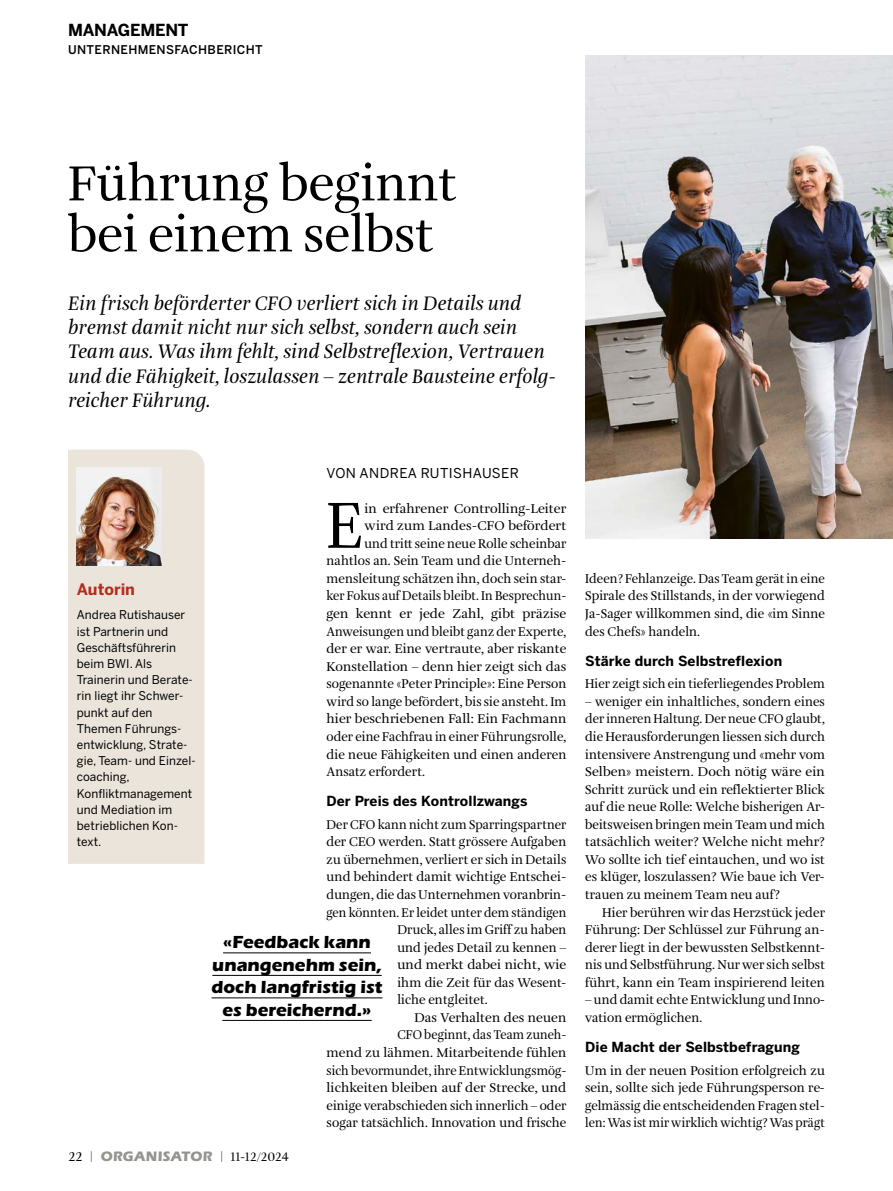
<style>
.page{position:relative;width:893px;height:1191px;background:#fff}
.page>*{position:absolute;margin:0;border:0;box-sizing:border-box;transform-origin:0 0}
.t1{font:67.5px "Amalia Pro";color:#000;scale:.9 1}
.t2{font:51px/51px "Amalia Pro";color:#000}
.t3{font:italic 20.25px/24.3px "Amalia Pro";letter-spacing:.01em;color:#000}
.t4{font:17.25px/22.5px "Eras Bold ITC";color:#000;text-align:center}
.t5{font:700 16.5px "Benton Sans";letter-spacing:-.015em;color:#000}
.t6{font:700 15.75px "Benton Sans";color:#b52c1f}
.t7{font:700 13.8px "Benton Sans";letter-spacing:.01em;color:#000}
.t8{font:13.5px "Benton Sans";letter-spacing:.03em;color:#000}
.t9{font:13.2px/17.5px "Amalia Pro";letter-spacing:.005em;color:#000;text-align:justify}
.t10{font:13.2px/17.5px "Amalia Pro";letter-spacing:.005em;color:#000;text-align:justify;scale:.96 1}
.t11{font:13.2px "Amalia Pro";letter-spacing:.005em;color:#000;scale:.94 1}
.t12{font:13.2px "Amalia Pro";letter-spacing:.005em;color:#000;scale:.93 1}
.t13{font:12.75px "Amalia Pro";color:#000}
.t14{font:12px/16.2px "Benton Sans";letter-spacing:.005em;color:#000}
.t15{font:500 12px "Benton Sans";letter-spacing:.03em;color:#000}
.s1{font-size:13.5px}
.s2{font-family:"Eras Bold ITC";font-size:13.5px;color:#959490}
</style>
<div class="page">
<hr style="left:223px;top:952px;width:148px;height:1px;background:#000">
<hr style="left:212px;top:975px;width:170px;height:1px;background:#000">
<hr style="left:211px;top:997px;width:172px;height:1px;background:#000">
<hr style="left:222px;top:1020px;width:150px;height:1px;background:#000">
<img style="left:585px;top:55px;width:308px;height:483px">
<div style="left:68px;top:450px;width:136px;height:414px;background:#eae4da"></div>
<img style="left:77px;top:468px;width:85px;height:97px">
<p class="t5" style="left:68px;top:21px;width:122px">MANAGEMENT</p>
<p class="t15" style="left:68px;top:43px;width:196px">UNTERNEHMENSFACHBERICHT</p>
<h2 class="t2" style="left:68px;top:160px;width:390px">Führung beginnt bei einem selbst</h2>
<p class="t3" style="left:68px;top:291px;width:489px">Ein frisch beförderter CFO verliert sich in Details und bremst damit nicht nur sich selbst, sondern auch sein Team aus. Was ihm fehlt, sind Selbstreflexion, Vertrauen und die Fähigkeit, loszulassen – zentrale Bausteine erfolg&shy;reicher Führung.</p>
<p class="t6" style="left:77px;top:580px;width:60px">Autorin</p>
<p class="t14" style="left:77px;top:607px;width:120px">Andrea Rutishauser ist Partnerin und<br>Geschäftsführerin beim BWI. Als<br>Trainerin und Berate&shy;rin liegt ihr Schwer&shy;punkt auf den<br>Themen Führungs&shy;entwicklung, Strate&shy;gie, Team- und Einzel&shy;coaching,<br>Konfliktmanagement und Mediation im betrieblichen Kon&shy;text.</p>
<p class="t8" style="left:327px;top:465px;width:194px">VON ANDREA RUTISHAUSER</p>
<h1 class="t1" style="left:327px;top:484px;width:42px">E</h1>
<p class="t9" style="left:365px;top:500px;width:203px">in erfahrener Controlling-Leiter</p>
<p class="t9" style="left:365px;top:517px;width:203px">wird zum Landes-CFO befördert</p>
<p class="t9" style="left:365px;top:535px;width:203px">und tritt seine neue Rolle scheinbar</p>
<p class="t9" style="left:327px;top:552px;width:241px">nahtlos an. Sein Team und die Unterneh-</p>
<p class="t9" style="left:327px;top:570px;width:241px">mensleitung schätzen ihn, doch sein star-</p>
<p class="t11" style="left:327px;top:588px;width:257px">ker Fokus auf Details bleibt. In Besprechun-</p>
<p class="t9" style="left:327px;top:605px;width:241px">gen kennt er jede Zahl, gibt präzise</p>
<p class="t10" style="left:327px;top:623px;width:251px">Anweisungen und bleibt ganz der Experte,</p>
<p class="t9" style="left:327px;top:640px;width:241px">der er war. Eine vertraute, aber riskante</p>
<p class="t9" style="left:327px;top:658px;width:241px">Konstellation – denn hier zeigt sich das</p>
<p class="t9" style="left:327px;top:675px;width:241px">sogenannte «Peter Principle»: Eine Person</p>
<p class="t9" style="left:327px;top:693px;width:241px">wird so lange befördert, bis sie ansteht. Im</p>
<p class="t9" style="left:327px;top:710px;width:241px">hier beschriebenen Fall: Ein Fachmann</p>
<p class="t10" style="left:327px;top:728px;width:251px">oder eine Fachfrau in einer Führungsrolle,</p>
<p class="t9" style="left:327px;top:746px;width:241px">die neue Fähigkeiten und einen anderen</p>
<p class="t9" style="left:327px;top:763px;width:100px">Ansatz erfordert.</p>
<p class="t7" style="left:327px;top:793px;width:202px">Der Preis des Kontrollzwangs</p>
<p class="t10" style="left:327px;top:816px;width:251px">Der CFO kann nicht zum Sparringspartner</p>
<p class="t9" style="left:327px;top:833px;width:241px">der CEO werden. Statt grössere Aufgaben</p>
<p class="t9" style="left:327px;top:851px;width:241px">zu übernehmen, verliert er sich in Details</p>
<p class="t9" style="left:327px;top:868px;width:241px">und behindert damit wichtige Entschei-</p>
<p class="t9" style="left:327px;top:886px;width:241px">dungen, die das Unternehmen voranbrin-</p>
<p class="t11" style="left:327px;top:904px;width:257px">gen könnten. Er leidet unter dem ständigen</p>
<p class="t9" style="left:397px;top:921px;width:171px">Druck, alles im Griff zu haben</p>
<p class="t9" style="left:397px;top:939px;width:170px">und jedes Detail zu kennen –</p>
<p class="t9" style="left:397px;top:956px;width:171px">und merkt dabei nicht, wie</p>
<p class="t9" style="left:397px;top:974px;width:171px">ihm die Zeit für das Wesent-</p>
<p class="t9" style="left:397px;top:991px;width:92px">liche entgleitet.</p>
<p class="t9" style="left:414px;top:1009px;width:154px">Das Verhalten des neuen</p>
<p class="t12" style="left:397px;top:1027px;width:183px">CFO beginnt, das Team zuneh-</p>
<p class="t9" style="left:327px;top:1044px;width:241px">mend zu lähmen. Mitarbeitende fühlen</p>
<p class="t11" style="left:327px;top:1062px;width:257px">sich bevormundet, ihre Entwicklungsmög-</p>
<p class="t9" style="left:327px;top:1079px;width:241px">lichkeiten bleiben auf der Strecke, und</p>
<p class="t9" style="left:327px;top:1097px;width:241px">einige verabschieden sich innerlich – oder</p>
<p class="t9" style="left:327px;top:1114px;width:241px">sogar tatsächlich. Innovation und frische</p>
<h3 class="t4" style="left:211px;top:931px;width:173px">«Feedback kann unangenehm sein, doch langfristig ist es bereichernd.»</h3>
<p class="t13" style="left:68px;top:1149px;width:223px"><span class="s1">22</span> | <span class="s2">ORGANISATOR</span> | 11-12/2024</p>
<p class="t10" style="left:585px;top:570px;width:251px">Ideen? Fehlanzeige. Das Team gerät in eine Spirale des Stillstands, in der vorwiegend Ja-Sager willkommen sind, die «im Sinne des Chefs» handeln.</p>
<p class="t7" style="left:585px;top:653px;width:199px">Stärke durch Selbstreflexion</p>
<p class="t9" style="left:585px;top:675px;width:241px">Hier zeigt sich ein tieferliegendes Problem</p>
<p class="t9" style="left:585px;top:693px;width:241px">– weniger ein inhaltliches, sondern eines der inneren Haltung. Der neue CFO glaubt, die Herausforderungen liessen sich durch intensivere Anstrengung und «mehr vom Selben» meistern. Doch nötig wäre ein Schritt zurück und ein reflektierter Blick auf die neue Rolle: Welche bisherigen Ar&shy;beitsweisen bringen mein Team und mich tatsächlich weiter? Welche nicht mehr?<br>Wo sollte ich tief eintauchen, und wo ist es klüger, loszulassen? Wie baue ich Ver&shy;trauen zu meinem Team neu auf?</p>
<p class="t9" style="left:585px;top:903px;width:241px;text-indent:17px">Hier berühren wir das Herzstück jeder Führung: Der Schlüssel zur Führung an&shy;derer liegt in der bewussten Selbstkennt&shy;nis und Selbstführung. Nur wer sich selbst führt, kann ein Team inspirierend leiten</p>
<p class="t9" style="left:585px;top:991px;width:241px">– und damit echte Entwicklung und Inno&shy;vation ermöglichen.</p>
<p class="t7" style="left:585px;top:1039px;width:216px">Die Macht der Selbstbefragung</p>
<p class="t9" style="left:585px;top:1061px;width:241px">Um in der neuen Position erfolgreich zu sein, sollte sich jede Führungsperson re&shy;gelmässig die entscheidenden Fragen stel&shy;len: Was ist mir wirklich wichtig? Was prägt</p>
</div>
